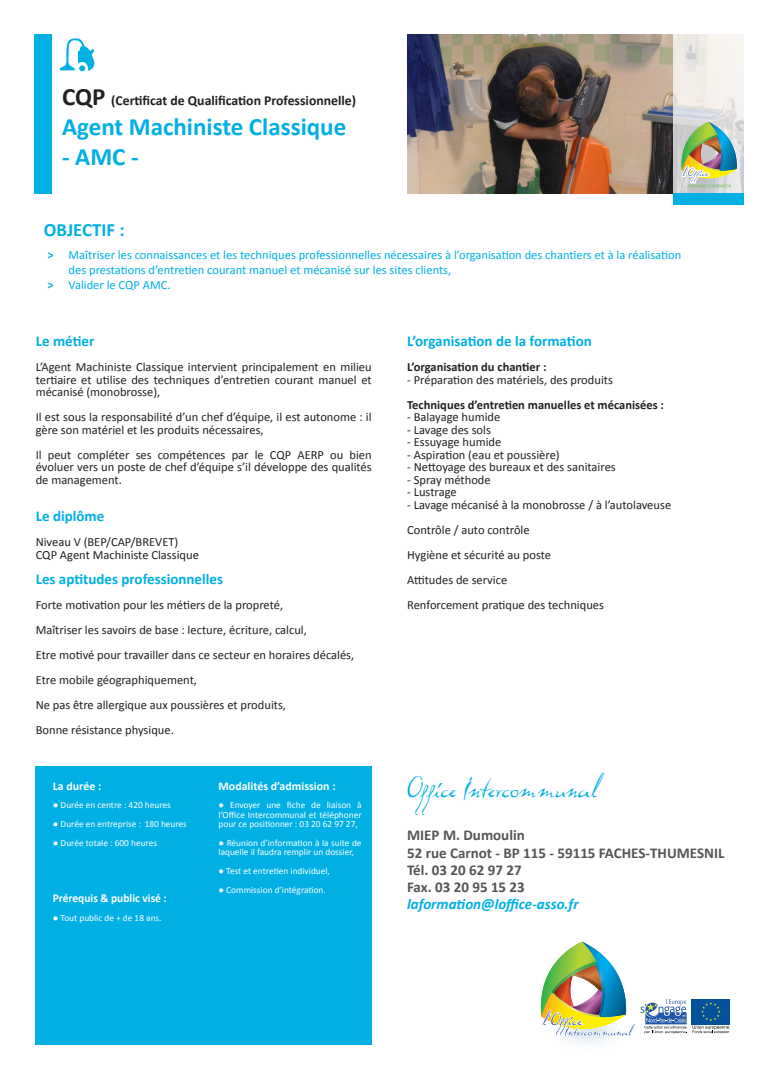
<style>
.page{position:relative;width:780px;height:1088px;background:#fff}
.page>*{position:absolute;margin:0;border:0;box-sizing:border-box;transform-origin:0 0}
.t1{font:700 25px "Calibri";color:#00afe4}
.t2{font:25px "Dali";letter-spacing:-.02em;color:#00afe4}
.t3{font:700 18.75px "Calibri";color:#00afe4}
.t4{font:700 15px/17.4px "Calibri";color:#545557}
.t5{font:700 15px "Calibri";color:#00afe4}
.t6{font:italic 700 15px "Calibri";color:#00afe4}
.t7{font:700 13.75px "Calibri";color:#231f20}
.t8{font:12.5px/25px "Calibri";color:#231f20}
.t9{font:12.5px "Calibri";color:#00afe4}
.t10{font:700 12.5px "Calibri";color:#231f20}
.t11{font:700 11.88px "Calibri";color:#fff}
.t12{font:700 11.88px "Calibri";color:#fff;scale:.96 1}
.t13{font:9.38px/9.4px "Calibri";color:#fff;text-align:justify}
.s1{font-size:25px}
.s2{font-weight:700}
</style>
<div class="page">
<img style="left:407px;top:34px;width:266px;height:160px">
<div style="left:35px;top:766px;width:337px;height:278px;background:#00afe4"></div>
<svg style="left:540px;top:941px;width:189px;height:102px"></svg>
<svg style="left:673px;top:34px;width:71px;height:100px;fill:#f2ede8"></svg>
<div style="left:34px;top:34px;width:17px;height:160px;background:#00afe4"></div>
<img style="left:650px;top:134px;width:94px;height:71px">
<img style="left:678px;top:122px;width:59px;height:65px">
<svg style="left:59px;top:38px;width:36px;height:33px"></svg>
<div style="left:79px;top:65px;width:7px;height:7px;background:#00afe4;border-radius:50%"></div>
<div style="left:79px;top:65px;width:7px;height:7px;border:1px solid #fff;border-radius:50%"></div>
<p class="t7" style="left:62px;top:92px;width:295px"><span class="s1">CQP</span> (Certificat de Qualification Professionnelle)</p>
<h1 class="t1" style="left:62px;top:111px;width:286px">Agent Machiniste Classique</h1>
<h1 class="t1" style="left:62px;top:141px;width:78px">- AMC -</h1>
<h2 class="t3" style="left:44px;top:218px;width:82px">OBJECTIF :</h2>
<p class="t9" style="left:48px;top:246px;width:635px"><span class="s2">&gt;</span> Maîtriser les connaissances et les techniques professionnelles nécessaires à l’organisation des chantiers et à la réalisation</p>
<p class="t9" style="left:69px;top:261px;width:384px">des prestations d’entretien courant manuel et mécanisé sur les sites clients,</p>
<p class="t9" style="left:48px;top:276px;width:124px"><span class="s2">&gt;</span> Valider le CQP AMC.</p>
<p class="t5" style="left:36px;top:332px;width:60px">Le métier</p>
<p class="t8" style="left:36px;top:361px;width:337px;line-height:12.5px;text-align:justify">L’Agent Machiniste Classique intervient principalement en milieu tertiaire et utilise des techniques d’entretien courant manuel et mécanisé (monobrosse),</p>
<p class="t8" style="left:36px;top:411px;width:337px;line-height:12.5px">Il est sous la responsabilité d’un chef d’équipe, il est autonome : il gère son matériel et les produits nécessaires,</p>
<p class="t8" style="left:36px;top:449px;width:337px;line-height:12.5px;text-align:justify">Il peut compléter ses compétences par le CQP AERP ou bien évoluer vers un poste de chef d’équipe s’il développe des qualités de management.</p>
<p class="t5" style="left:36px;top:507px;width:70px">Le diplôme</p>
<p class="t8" style="left:36px;top:536px;width:165px;line-height:12.5px">Niveau V (BEP/CAP/BREVET)<br>CQP Agent Machiniste Classique</p>
<p class="t5" style="left:36px;top:569px;width:189px">Les aptitudes professionnelles</p>
<p class="t8" style="left:36px;top:592px;width:320px">Forte motivation pour les métiers de la propreté,<br>Maîtriser les savoirs de base : lecture, écriture, calcul,<br>Etre motivé pour travailler dans ce secteur en horaires décalés, Etre mobile géographiquement,<br>Ne pas être allergique aux poussières et produits,<br>Bonne résistance physique.</p>
<p class="t11" style="left:53px;top:778px;width:50px">La durée :</p>
<p class="t13" style="left:53px;top:801px;width:119px">● Durée en centre : 420 heures</p>
<p class="t13" style="left:53px;top:819px;width:135px">● Durée en entreprise : 180 heures</p>
<p class="t13" style="left:53px;top:838px;width:106px">● Durée totale : 600 heures</p>
<p class="t12" style="left:53px;top:890px;width:120px">Prérequis &amp; public visé :</p>
<p class="t13" style="left:53px;top:913px;width:110px">● Tout public de + de 18 ans.</p>
<p class="t11" style="left:218px;top:778px;width:119px">Modalités d’admission :</p>
<p class="t13" style="left:218px;top:801px;width:145px">● Envoyer une fiche de liaison à l’Office Intercommunal et téléphoner pour ce positionner : 03 20 62 97 27,</p>
<p class="t13" style="left:218px;top:838px;width:145px">● Réunion d’information à la suite de laquelle il faudra remplir un dossier,</p>
<p class="t13" style="left:218px;top:866px;width:113px">● Test et entretien individuel,</p>
<p class="t13" style="left:218px;top:885px;width:109px">● Commission d’intégration.</p>
<p class="t5" style="left:407px;top:332px;width:186px">L’organisation de la formation</p>
<p class="t10" style="left:407px;top:359px;width:141px">L’organisation du chantier :</p>
<p class="t8" style="left:407px;top:367px;width:207px">- Préparation des matériels, des produits</p>
<p class="t10" style="left:407px;top:397px;width:258px">Techniques d’entretien manuelles et mécanisées :</p>
<p class="t8" style="left:407px;top:405px;width:95px">- Balayage humide</p>
<p class="t8" style="left:407px;top:417px;width:85px">- Lavage des sols</p>
<p class="t8" style="left:407px;top:430px;width:96px">- Essuyage humide</p>
<p class="t8" style="left:407px;top:442px;width:154px">- Aspiration (eau et poussière)</p>
<p class="t8" style="left:407px;top:455px;width:210px">- Nettoyage des bureaux et des sanitaires</p>
<p class="t8" style="left:407px;top:467px;width:85px">- Spray méthode</p>
<p class="t8" style="left:407px;top:480px;width:51px">- Lustrage</p>
<p class="t8" style="left:407px;top:492px;width:265px">- Lavage mécanisé à la monobrosse / à l’autolaveuse<br>Contrôle / auto contrôle<br>Hygiène et sécurité au poste<br>Attitudes de service<br>Renforcement pratique des techniques</p>
<h1 class="t2" style="left:407px;top:774px;width:192px">Office Intercommunal</h1>
<p class="t4" style="left:407px;top:826px;width:319px">MIEP M. Dumoulin<br>52 rue Carnot - BP 115 - 59115 FACHES-THUMESNIL<br>Tél. 03 20 62 97 27<br>Fax. 03 20 95 15 23</p>
<p class="t6" style="left:407px;top:894px;width:173px">laformation@loffice-asso.fr</p>
</div>
